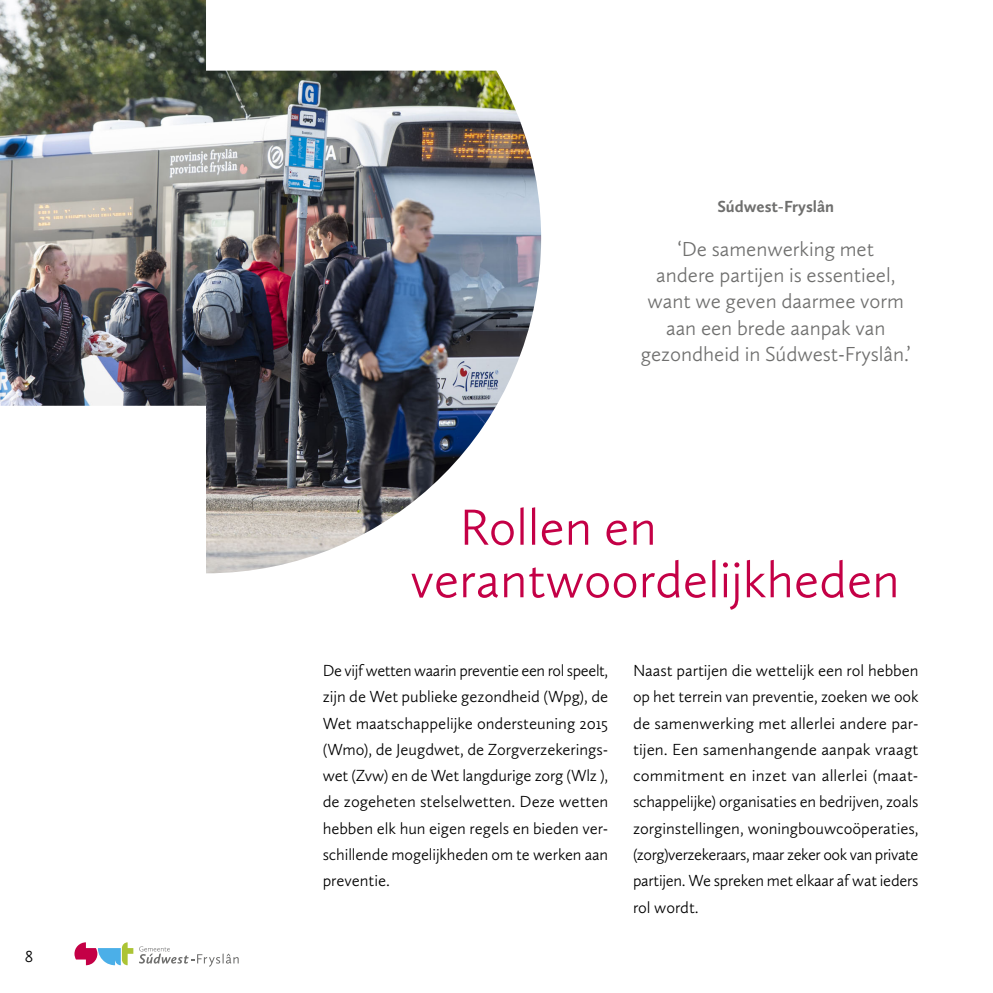
<style>
.page{position:relative;width:993px;height:993px;background:#fff}
.page>*{position:absolute;margin:0;border:0;box-sizing:border-box;transform-origin:0 0}
.t1{font:300 52.5px/52.5px "Calluna Sans";letter-spacing:-.005em;color:#c40046}
.t2{font:300 21px/26.2px "Calluna Sans";letter-spacing:-.005em;color:#6f6f6e;text-align:center}
.t3{font:300 16.62px/26.2px "Calluna Sans";letter-spacing:-.005em;color:#000;text-align:justify}
.t4{font:700 16.62px "Calluna Sans";color:#6f6f6e}
</style>
<div class="page">
<img style="left:0;top:0;width:541px;height:573px">
<svg style="left:74px;top:942px;width:59px;height:22px"></svg>
<svg style="left:139px;top:946px;width:99px;height:20px"></svg>
<p class="t3" style="left:25px;top:944px;width:10px">8</p>
<p class="t4" style="left:717px;top:200px;width:118px">Súdwest-Fryslân</p>
<p class="t2" style="left:640px;top:237px;width:271px">‘De samenwerking met<br>andere partijen is essentieel, want we geven daarmee vorm aan een brede aanpak van gezondheid in Súdwest-Fryslân.’</p>
<h1 class="t1" style="left:410px;top:505px;width:490px;text-indent:49px">Rollen en verantwoordelijkheden</h1>
<p class="t3" style="left:322px;top:658px;width:287px">De vijf wetten waarin preventie een rol speelt, zijn de Wet publieke gezondheid (Wpg), de Wet maatschappelijke ondersteuning 2015 (Wmo), de Jeugdwet, de Zorgverzekerings&shy;wet (Zvw) en de Wet langdurige zorg (Wlz ), de zogeheten stelselwetten. Deze wetten hebben elk hun eigen regels en bieden ver&shy;schillende mogelijkheden om te werken aan preventie.</p>
<p class="t3" style="left:632px;top:658px;width:287px">Naast partijen die wettelijk een rol hebben op het terrein van preventie, zoeken we ook de samenwerking met allerlei andere par&shy;tijen. Een samenhangende aanpak vraagt commitment en inzet van allerlei (maat&shy;schappelijke) organisaties en bedrijven, zoals zorginstellingen, woningbouwcoöperaties, (zorg)verzekeraars, maar zeker ook van private partijen. We spreken met elkaar af wat ieders rol wordt.</p>
</div>
